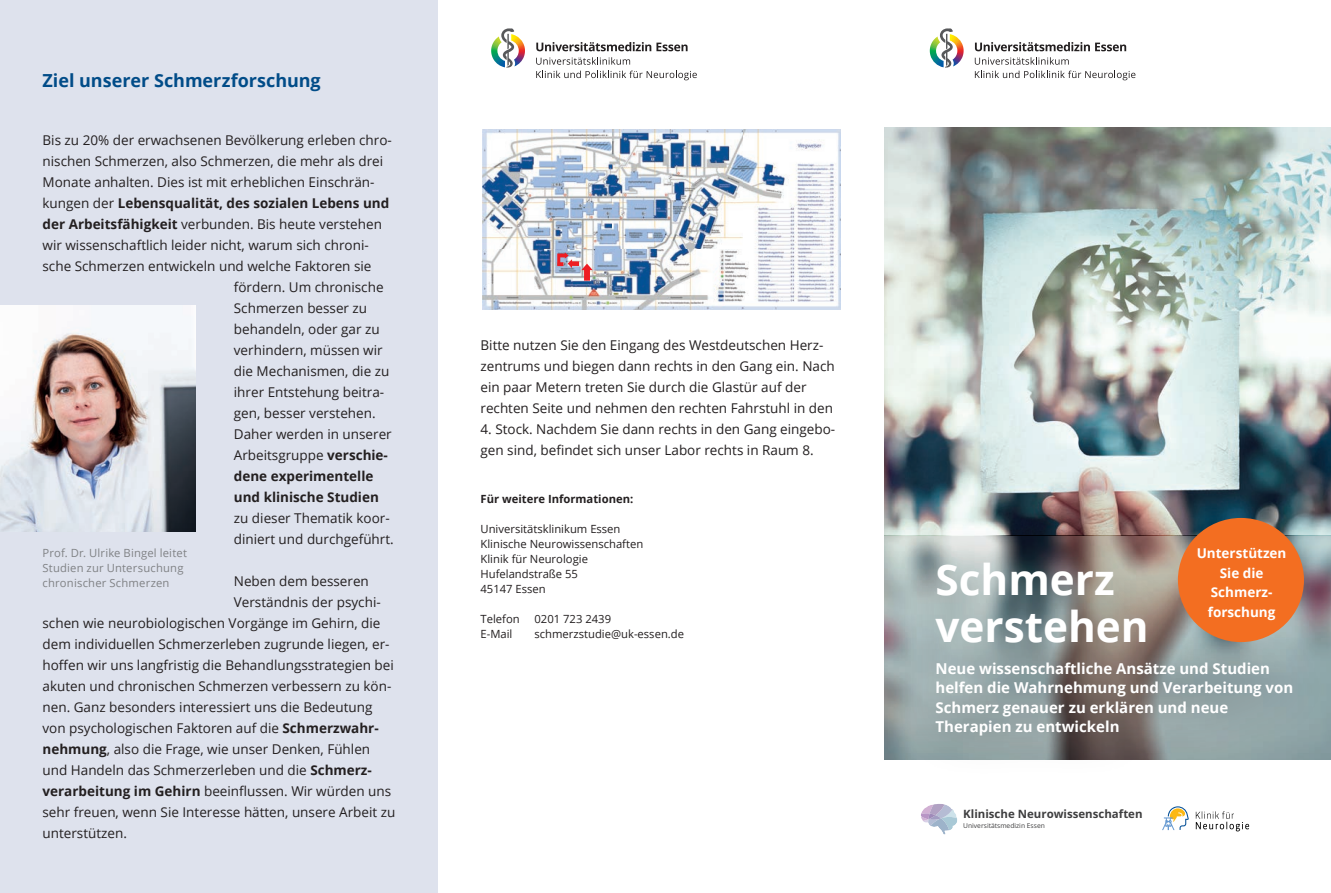
<style>
.page{position:relative;width:1331px;height:893px;background:#fff}
.page>*{position:absolute;margin:0;border:0;box-sizing:border-box;transform-origin:0 0}
.t1{font:700 42.3px/46.5px "Open Sans";color:#fff}
.t2{font:700 18px "Open Sans";color:#014c88}
.t3{font:700 15px/19.5px "Open Sans";color:#fff}
.t4{font:13.5px/21px "Open Sans";color:#231f20}
.t5{font:700 13.5px "Open Sans";color:#231f20}
.t6{font:700 13.5px/19.5px "Open Sans";color:#fff;text-align:center}
.t7{font:700 11.4px "Open Sans";color:#3e3e3f}
.t8{font:11.25px/15px "Open Sans";color:#231f20}
.t9{font:11.25px/15px "Open Sans";letter-spacing:.02em;color:#808285}
.t10{font:700 11.25px "Open Sans";color:#231f20}
.t11{font:6.75px "Open Sans";color:#3e3e3f}
.s1{font-weight:400}
.s2{font-weight:700}
</style>
<div class="page">
<div style="left:0;top:0;width:438px;height:893px;background:#dee2ed"></div>
<img style="left:884px;top:128px;width:447px;height:408px">
<div style="left:891px;top:520px;width:440px;height:259px;background:#231f20;opacity:.5"></div>
<div style="left:1178px;top:518px;width:126px;height:124px;background:#f36e21;border-radius:50%"></div>
<svg style="left:975px;top:42px;width:151px;height:9px"></svg>
<svg style="left:975px;top:57px;width:94px;height:8px"></svg>
<svg style="left:975px;top:71px;width:160px;height:9px"></svg>
<svg style="left:940px;top:28px;width:24px;height:40px"></svg>
<svg style="left:536px;top:42px;width:152px;height:9px"></svg>
<svg style="left:536px;top:57px;width:94px;height:8px"></svg>
<svg style="left:536px;top:71px;width:161px;height:9px"></svg>
<svg style="left:501px;top:28px;width:24px;height:40px"></svg>
<svg style="left:921px;top:804px;width:36px;height:30px"></svg>
<svg style="left:1196px;top:811px;width:53px;height:20px"></svg>
<svg style="left:1162px;top:806px;width:27px;height:24px"></svg>
<img style="left:0;top:306px;width:196px;height:225px">
<img style="left:482px;top:129px;width:359px;height:181px">
<svg style="left:557px;top:252px;width:36px;height:29px"></svg>
<h2 class="t2" style="left:43px;top:68px;width:280px">Ziel unserer Schmerzforschung</h2>
<p class="t4" style="left:43px;top:129px;width:351px">Bis zu 20% der erwachsenen Bevölkerung erleben chro-</p>
<p class="t4" style="left:43px;top:150px;width:342px">nischen Schmerzen, also Schmerzen, die mehr als drei</p>
<p class="t4" style="left:43px;top:171px;width:334px">Monate anhalten. Dies ist mit erheblichen Einschrän-</p>
<p class="t5" style="left:43px;top:193px;width:348px"><span class="s1">kungen der</span> Lebensqualität, des sozialen Lebens und</p>
<p class="t4" style="left:43px;top:213px;width:341px"><span class="s2">der Arbeitsfähigkeit</span> verbunden. Bis heute verstehen</p>
<p class="t4" style="left:43px;top:234px;width:328px">wir wissenschaftlich leider nicht, warum sich chroni-</p>
<p class="t4" style="left:43px;top:255px;width:330px">sche Schmerzen entwickeln und welche Faktoren sie</p>
<p class="t4" style="left:234px;top:276px;width:151px">fördern. Um chronische</p>
<p class="t4" style="left:234px;top:297px;width:135px">Schmerzen besser zu</p>
<p class="t4" style="left:234px;top:318px;width:147px">behandeln, oder gar zu</p>
<p class="t4" style="left:234px;top:339px;width:150px">verhindern, müssen wir</p>
<p class="t4" style="left:234px;top:360px;width:157px">die Mechanismen, die zu</p>
<p class="t4" style="left:234px;top:381px;width:152px">ihrer Entstehung beitra-</p>
<p class="t4" style="left:234px;top:402px;width:143px">gen, besser verstehen.</p>
<p class="t4" style="left:234px;top:423px;width:159px">Daher werden in unserer</p>
<p class="t4" style="left:234px;top:444px;width:156px">Arbeitsgruppe <span class="s2">verschie-</span></p>
<p class="t5" style="left:234px;top:466px;width:141px">dene experimentelle</p>
<p class="t5" style="left:234px;top:488px;width:147px">und klinische Studien</p>
<p class="t4" style="left:234px;top:507px;width:161px">zu dieser Thematik koor&shy;diniert und durchgeführt.</p>
<p class="t4" style="left:234px;top:570px;width:136px">Neben dem besseren</p>
<p class="t4" style="left:234px;top:591px;width:148px">Verständnis der psychi-</p>
<p class="t4" style="left:43px;top:612px;width:339px">schen wie neurobiologischen Vorgänge im Gehirn, die</p>
<p class="t4" style="left:43px;top:633px;width:348px">dem individuellen Schmerzerleben zugrunde liegen, er-</p>
<p class="t4" style="left:43px;top:654px;width:353px">hoffen wir uns langfristig die Behandlungsstrategien bei</p>
<p class="t4" style="left:43px;top:675px;width:350px">akuten und chronischen Schmerzen verbessern zu kön-</p>
<p class="t4" style="left:43px;top:696px;width:332px">nen. Ganz besonders interessiert uns die Bedeutung</p>
<p class="t4" style="left:43px;top:717px;width:338px">von psychologischen Faktoren auf die <span class="s2">Schmerzwahr-</span></p>
<p class="t4" style="left:43px;top:738px;width:329px"><span class="s2">nehmung</span>, also die Frage, wie unser Denken, Fühlen</p>
<p class="t4" style="left:43px;top:759px;width:331px">und Handeln das Schmerzerleben und die <span class="s2">Schmerz-</span></p>
<p class="t4" style="left:43px;top:780px;width:350px"><span class="s2">verarbeitung im Gehirn</span> beeinflussen. Wir würden uns</p>
<p class="t4" style="left:43px;top:801px;width:354px">sehr freuen, wenn Sie Interesse hätten, unsere Arbeit zu</p>
<p class="t4" style="left:43px;top:822px;width:86px">unterstützen.</p>
<p class="t9" style="left:43px;top:545px;width:146px">Prof. Dr. Ulrike Bingel leitet<br>Studien zur Untersuchung chronischer Schmerzen</p>
<p class="t4" style="left:480px;top:334px;width:356px">Bitte nutzen Sie den Eingang des Westdeutschen Herz&shy;zentrums und biegen dann rechts in den Gang ein. Nach ein paar Metern treten Sie durch die Glastür auf der rechten Seite und nehmen den rechten Fahrstuhl in den</p>
<p class="t4" style="left:480px;top:418px;width:356px">4. Stock. Nachdem Sie dann rechts in den Gang eingebo&shy;gen sind, befindet sich unser Labor rechts in Raum 8.</p>
<p class="t10" style="left:480px;top:491px;width:154px">Für weitere Informationen:</p>
<p class="t8" style="left:480px;top:521px;width:164px">Universitätsklinikum Essen<br>Klinische Neurowissenschaften<br>Klinik für Neurologie<br>Hufelandstraße 55<br>45147 Essen</p>
<p class="t8" style="left:480px;top:611px;width:41px">Telefon</p>
<p class="t8" style="left:534px;top:611px;width:78px">0201 723 2439</p>
<p class="t8" style="left:480px;top:626px;width:33px">E-Mail</p>
<p class="t8" style="left:534px;top:626px;width:151px">schmerzstudie@uk-essen.de</p>
<p class="t6" style="left:1197px;top:543px;width:91px">Unterstützen<br>Sie die<br>Schmerz&shy;forschung</p>
<h1 class="t1" style="left:935px;top:555px;width:215px">Schmerz verstehen</h1>
<p class="t3" style="left:935px;top:658px;width:359px">Neue wissenschaftliche Ansätze und Studien helfen die Wahrnehmung und Verarbeitung von Schmerz genauer zu erklären und neue Therapien zu entwickeln</p>
<p class="t7" style="left:963px;top:805px;width:181px">Klinische Neurowissenschaften</p>
<p class="t11" style="left:963px;top:821px;width:83px">Universitätsmedizin Essen</p>
</div>
